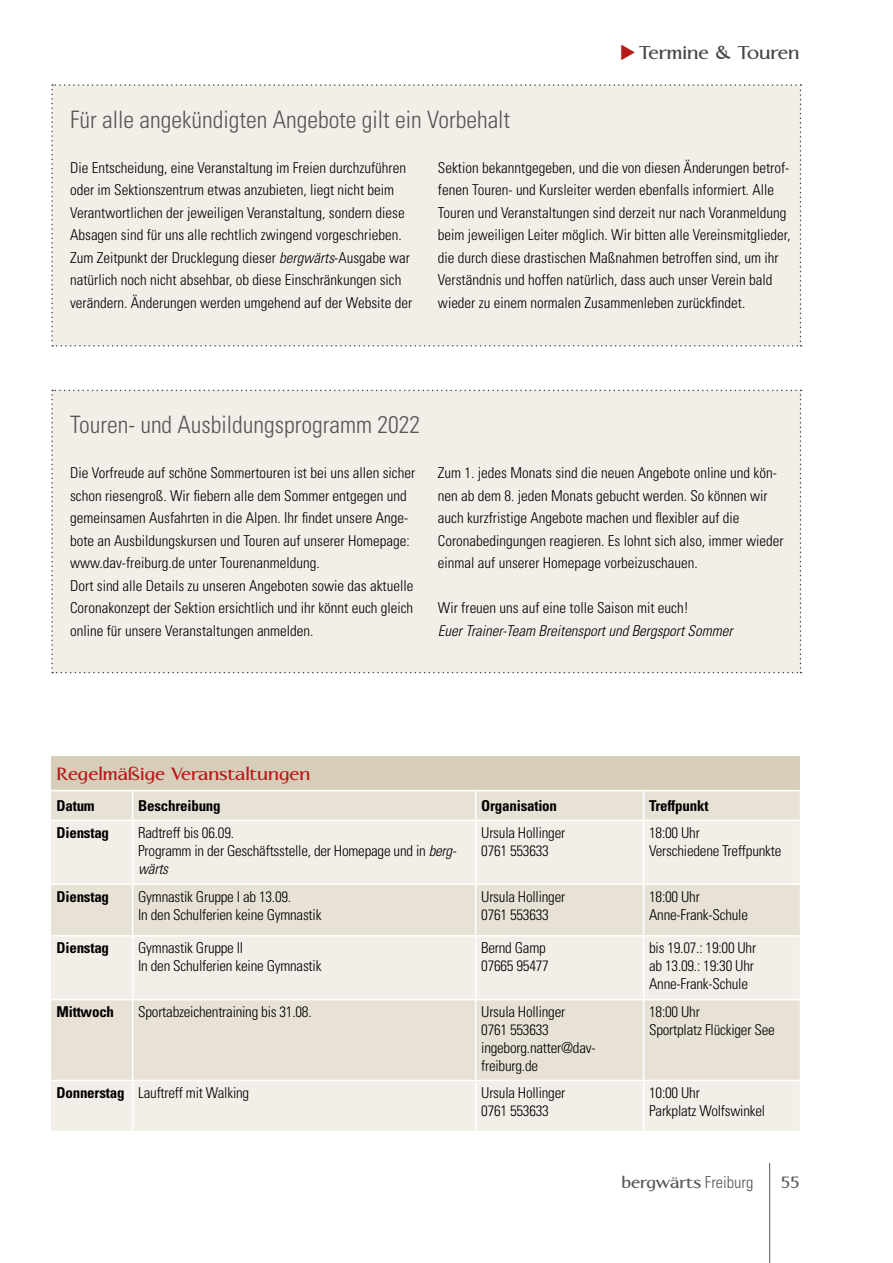
<style>
.page{position:relative;width:893px;height:1263px;background:#fff}
.page>*{position:absolute;margin:0;border:0;box-sizing:border-box;transform-origin:0 0}
.t1{font:300 condensed 24px "Univers LT";color:#565655}
.t2{font:700 18.75px "Linotype Aperto";color:#484847}
.t3{font:700 18px "Linotype Aperto";color:#b81919}
.t4{font:700 16.5px "Linotype Aperto";color:#565655}
.t5{font:300 condensed 15px/22.5px "Univers LT";color:#000}
.t6{font:700 condensed 15px "Univers LT";letter-spacing:-.015em;color:#000}
.t7{font:italic 300 condensed 15px "Univers LT";color:#000}
.s1{color:#b81919}
.s2{font-style:italic}
.s3{font-weight:700}
.s4{font-family:"Univers LT";font-weight:300;font-stretch:condensed}
</style>
<div class="page">
<hr style="left:769px;top:1163px;width:1px;height:100px;background:#565655">
<div style="left:51px;top:84px;width:750px;height:263px;background:#f3efe8"></div>
<div style="left:51px;top:390px;width:750px;height:283px;background:#f3efe8"></div>
<div style="left:51px;top:756px;width:749px;height:34px;background:#d7ceba"></div>
<div style="left:51px;top:791px;width:749px;height:28px;background:#e8e2d6"></div>
<svg style="left:51px;top:821px;width:749px;height:310px;background:#eee9e0"></svg>
<svg style="left:132px;top:791px;width:1px;height:28px"></svg>
<svg style="left:475px;top:791px;width:1px;height:28px"></svg>
<svg style="left:643px;top:791px;width:1px;height:28px"></svg>
<hr style="left:132px;top:821px;width:1px;height:62px;background:#fff">
<hr style="left:475px;top:821px;width:1px;height:62px;background:#fff">
<hr style="left:643px;top:821px;width:1px;height:62px;background:#fff">
<hr style="left:51px;top:883px;width:82px;height:2px;background:#fff">
<hr style="left:133px;top:883px;width:343px;height:2px;background:#fff">
<hr style="left:132px;top:885px;width:1px;height:50px;background:#fff">
<hr style="left:476px;top:883px;width:168px;height:2px;background:#fff">
<hr style="left:475px;top:885px;width:1px;height:50px;background:#fff">
<hr style="left:644px;top:883px;width:156px;height:2px;background:#fff">
<hr style="left:643px;top:885px;width:1px;height:50px;background:#fff">
<hr style="left:51px;top:935px;width:82px;height:1px;background:#fff">
<hr style="left:133px;top:935px;width:343px;height:1px;background:#fff">
<hr style="left:132px;top:936px;width:1px;height:63px;background:#fff">
<hr style="left:476px;top:935px;width:168px;height:1px;background:#fff">
<hr style="left:475px;top:936px;width:1px;height:63px;background:#fff">
<hr style="left:644px;top:935px;width:156px;height:1px;background:#fff">
<hr style="left:643px;top:936px;width:1px;height:63px;background:#fff">
<hr style="left:51px;top:999px;width:82px;height:1px;background:#fff">
<hr style="left:133px;top:999px;width:343px;height:1px;background:#fff">
<hr style="left:132px;top:1000px;width:1px;height:80px;background:#fff">
<hr style="left:476px;top:999px;width:168px;height:1px;background:#fff">
<hr style="left:475px;top:1000px;width:1px;height:80px;background:#fff">
<hr style="left:644px;top:999px;width:156px;height:1px;background:#fff">
<hr style="left:643px;top:1000px;width:1px;height:80px;background:#fff">
<hr style="left:132px;top:1081px;width:1px;height:50px;background:#fff">
<hr style="left:475px;top:1081px;width:1px;height:50px;background:#fff">
<hr style="left:643px;top:1081px;width:1px;height:50px;background:#fff">
<hr style="left:51px;top:1080px;width:82px;height:1px;background:#fff">
<hr style="left:133px;top:1080px;width:343px;height:1px;background:#fff">
<hr style="left:476px;top:1080px;width:168px;height:1px;background:#fff">
<hr style="left:644px;top:1080px;width:156px;height:1px;background:#fff">
<p class="t2" style="left:620px;top:42px;width:181px"><span class="s1">◆</span>Termine &amp; Touren</p>
<h1 class="t1" style="left:70px;top:105px;width:442px">Für alle angekündigten Angebote gilt ein Vorbehalt</h1>
<p class="t5" style="left:70px;top:156px;width:344px">Die Entscheidung, eine Veranstaltung im Freien durchzuführen oder im Sektionszentrum etwas anzubieten, liegt nicht beim Verantwortlichen der jeweiligen Veranstaltung, sondern diese Absagen sind für uns alle rechtlich zwingend vorgeschrieben.<br>Zum Zeitpunkt der Drucklegung dieser <span class="s2">bergwärts</span>-Ausgabe war natürlich noch nicht absehbar, ob diese Einschränkungen sich verändern. Änderungen werden umgehend auf der Website der</p>
<p class="t5" style="left:438px;top:156px;width:354px">Sektion bekanntgegeben, und die von diesen Änderungen betrof&shy;fenen Touren- und Kursleiter werden ebenfalls informiert. Alle Touren und Veranstaltungen sind derzeit nur nach Voranmeldung beim jeweiligen Leiter möglich. Wir bitten alle Vereinsmitglieder, die durch diese drastischen Maßnahmen betroffen sind, um ihr Verständnis und hoffen natürlich, dass auch unser Verein bald wieder zu einem normalen Zusammenleben zurückfindet.</p>
<h1 class="t1" style="left:70px;top:410px;width:352px">Touren- und Ausbildungsprogramm 2022</h1>
<p class="t5" style="left:70px;top:462px;width:347px">Die Vorfreude auf schöne Sommertouren ist bei uns allen sicher schon riesengroß. Wir fiebern alle dem Sommer entgegen und gemeinsamen Ausfahrten in die Alpen. Ihr findet unsere Ange&shy;bote an Ausbildungskursen und Touren auf unserer Homepage: www.dav-freiburg.de unter Tourenanmeldung.<br>Dort sind alle Details zu unseren Angeboten sowie das aktuelle Coronakonzept der Sektion ersichtlich und ihr könnt euch gleich online für unsere Veranstaltungen anmelden.</p>
<p class="t5" style="left:438px;top:462px;width:347px">Zum 1. jedes Monats sind die neuen Angebote online und kön&shy;nen ab dem 8. jeden Monats gebucht werden. So können wir auch kurzfristige Angebote machen und flexibler auf die Coronabedingungen reagieren. Es lohnt sich also, immer wieder einmal auf unserer Homepage vorbeizuschauen.</p>
<p class="t5" style="left:438px;top:597px;width:252px">Wir freuen uns auf eine tolle Saison mit euch!</p>
<p class="t7" style="left:438px;top:621px;width:296px">Euer Trainer-Team Breitensport und Bergsport Sommer</p>
<p class="t3" style="left:57px;top:764px;width:255px">Regelmäßige Veranstaltungen</p>
<p class="t6" style="left:57px;top:797px;width:40px">Datum</p>
<p class="t6" style="left:138px;top:797px;width:84px">Beschreibung</p>
<p class="t6" style="left:481px;top:797px;width:77px">Organisation</p>
<p class="t6" style="left:649px;top:797px;width:61px">Treffpunkt</p>
<p class="t6" style="left:57px;top:823px;width:54px">Dienstag</p>
<p class="t5" style="left:138px;top:823px;width:320px;line-height:18px">Radtreff bis 06.09.<br>Programm in der Geschäftsstelle, der Homepage und in <span class="s2">berg&shy;wärts</span></p>
<p class="t5" style="left:481px;top:823px;width:86px;line-height:18px">Ursula Hollinger<br>0761 553633</p>
<p class="t5" style="left:649px;top:823px;width:134px;line-height:18px">18:00 Uhr<br>Verschiedene Treffpunkte</p>
<p class="t6" style="left:57px;top:887px;width:54px">Dienstag</p>
<p class="t5" style="left:138px;top:887px;width:185px;line-height:18px">Gymnastik Gruppe I ab 13.09.<br>In den Schulferien keine Gymnastik</p>
<p class="t5" style="left:481px;top:887px;width:86px;line-height:18px">Ursula Hollinger<br>0761 553633</p>
<p class="t5" style="left:649px;top:887px;width:100px;line-height:18px">18:00 Uhr<br>Anne-Frank-Schule</p>
<p class="t6" style="left:57px;top:939px;width:54px">Dienstag</p>
<p class="t5" style="left:138px;top:939px;width:185px;line-height:18px">Gymnastik Gruppe II<br>In den Schulferien keine Gymnastik</p>
<p class="t5" style="left:481px;top:939px;width:69px;line-height:18px">Bernd Gamp<br>07665 95477</p>
<p class="t5" style="left:649px;top:939px;width:109px;line-height:18px">bis 19.07.: 19:00 Uhr ab 13.09.: 19:30 Uhr<br>Anne-Frank-Schule</p>
<p class="t6" style="left:57px;top:1002px;width:59px">Mittwoch</p>
<p class="t5" style="left:138px;top:1000px;width:175px">Sportabzeichentraining bis 31.08.</p>
<p class="t5" style="left:481px;top:1003px;width:116px;line-height:18px">Ursula Hollinger<br>0761 553633 ingeborg.natter@dav&shy;freiburg.de</p>
<p class="t5" style="left:649px;top:1003px;width:127px;line-height:18px">18:00 Uhr<br>Sportplatz Flückiger See</p>
<p class="t5" style="left:57px;top:1081px;width:194px"><span class="s3">Donnerstag</span> Lauftreff mit Walking</p>
<p class="t5" style="left:481px;top:1083px;width:86px;line-height:18px">Ursula Hollinger<br>0761 553633</p>
<p class="t5" style="left:649px;top:1083px;width:118px;line-height:18px">10:00 Uhr<br>Parkplatz Wolfswinkel</p>
<p class="t4" style="left:621px;top:1172px;width:134px">bergwärts <span class="s4">Freiburg</span></p>
<p class="t4" style="left:781px;top:1172px;width:20px">55</p>
</div>
